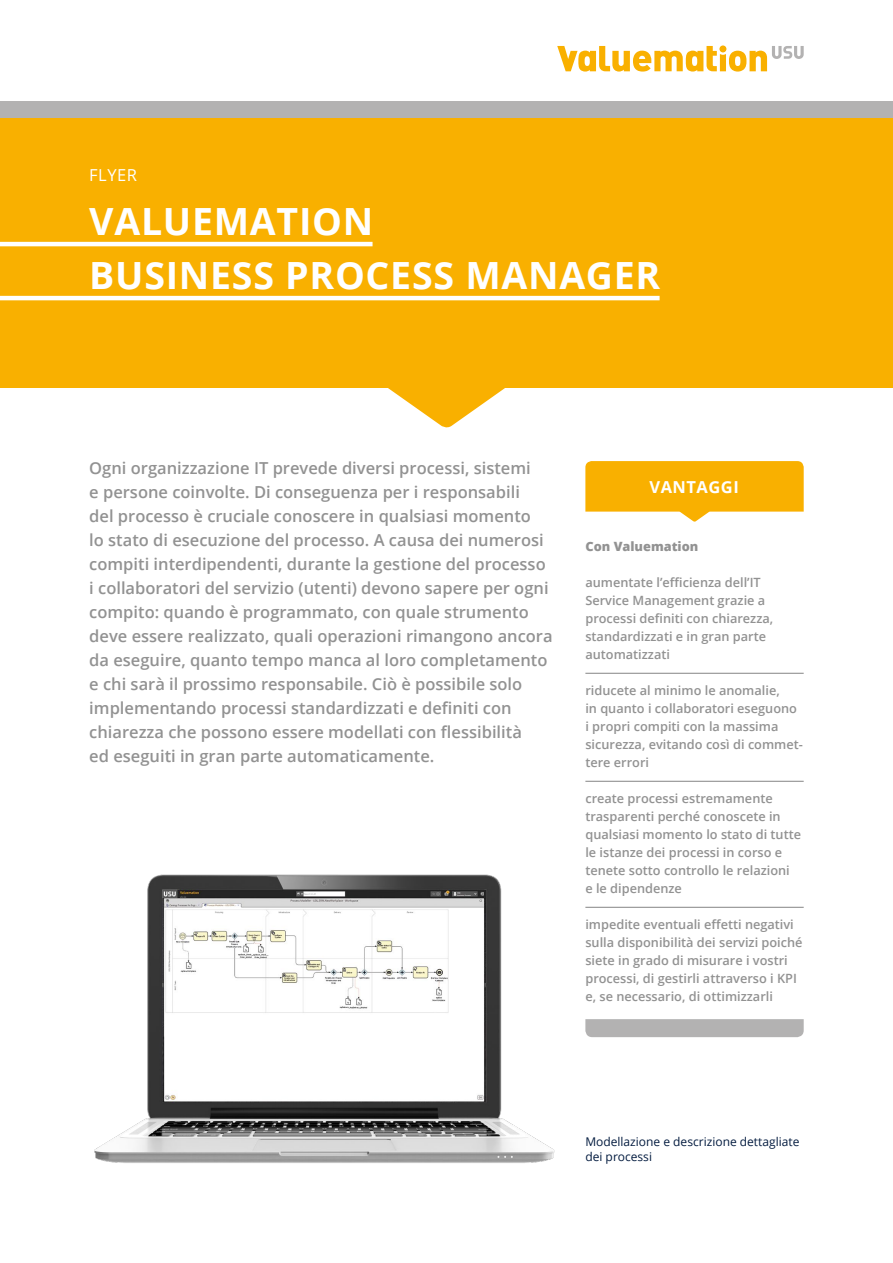
<style>
.page{position:relative;width:893px;height:1263px;background:#fff}
.page>*{position:absolute;margin:0;border:0;box-sizing:border-box;transform-origin:0 0}
.t1{font:700 37.5px/54px "Open Sans";letter-spacing:.02em;color:#fff}
.Einleser{font:600 16.5px/24px "Open Sans";color:#929292}
.Infofasten_Head{font:700 16.5px "Open Sans";letter-spacing:.03em;color:#fff}
.t2{font:16.5px "Open Sans";letter-spacing:.03em;color:#fff}
.Text_mit_Absatzlinie{font:600 12.75px/18px "Open Sans";color:#929292}
.Text_mit_Absatzlinie-2{font:800 12.75px "Open Sans";color:#929292}
.Bildunterschrift{font:12px/15px "Open Sans";color:#041c40}
</style>
<div class="page">
<img style="left:94px;top:874px;width:461px;height:289px">
<hr style="left:585px;top:673px;width:219px;height:1px;background:#929292">
<hr style="left:585px;top:781px;width:219px;height:1px;background:#929292">
<hr style="left:585px;top:907px;width:219px;height:1px;background:#929292">
<svg style="left:585px;top:461px;width:219px;height:61px"></svg>
<div style="left:585px;top:1019px;width:219px;height:18px;background:#b3b2b2"></div>
<div style="left:0;top:101px;width:893px;height:23px;background:#b3b2b2"></div>
<svg style="left:387px;top:387px;width:119px;height:41px"></svg>
<svg style="left:557px;top:46px;width:247px;height:26px"></svg>
<div style="left:0;top:118px;width:893px;height:269px;background:#f9b000"></div>
<hr style="left:0;top:242px;width:373px;height:4px;background:#fff">
<hr style="left:0;top:296px;width:660px;height:4px;background:#fff">
<p class="t2" style="left:89px;top:164px;width:49px">FLYER</p>
<h1 class="t1" style="left:89px;top:193px;width:573px">VALUEMATION<br>BUSINESS PROCESS MANAGER</h1>
<p class="Einleser" style="left:89px;top:455px;width:465px">Ogni organizzazione IT prevede diversi processi, sistemi<br>e persone coinvolte. Di conseguenza per i responsabili<br>del processo è cruciale conoscere in qualsiasi momento<br>lo stato di esecuzione del processo. A causa dei numerosi compiti interdipendenti, durante la gestione del processo i collaboratori del servizio (utenti) devono sapere per ogni compito: quando è programmato, con quale strumento deve essere realizzato, quali operazioni rimangono ancora da eseguire, quanto tempo manca al loro completamento e chi sarà il prossimo responsabile. Ciò è possibile solo implementando processi standardizzati e definiti con chiarezza che possono essere modellati con flessibilità<br>ed eseguiti in gran parte automaticamente.</p>
<p class="Infofasten_Head" style="left:649px;top:475px;width:91px">VANTAGGI</p>
<p class="Text_mit_Absatzlinie-2" style="left:585px;top:537px;width:114px">Con Valuemation</p>
<p class="Text_mit_Absatzlinie" style="left:585px;top:573px;width:189px">aumentate l’efficienza dell’IT<br>Service Management grazie a processi definiti con chiarezza, standardizzati e in gran parte automatizzati</p>
<p class="Text_mit_Absatzlinie" style="left:585px;top:681px;width:219px">riducete al minimo le anomalie,<br>in quanto i collaboratori eseguono i propri compiti con la massima sicurezza, evitando così di commet&shy;tere errori</p>
<p class="Text_mit_Absatzlinie" style="left:585px;top:789px;width:217px">create processi estremamente trasparenti perché conoscete in qualsiasi momento lo stato di tutte le istanze dei processi in corso e tenete sotto controllo le relazioni<br>e le dipendenze</p>
<p class="Text_mit_Absatzlinie" style="left:585px;top:915px;width:219px">impedite eventuali effetti negativi sulla disponibilità dei servizi poiché siete in grado di misurare i vostri processi, di gestirli attraverso i KPI e, se necessario, di ottimizzarli</p>
<p class="Bildunterschrift" style="left:585px;top:1134px;width:215px">Modellazione e descrizione dettagliate dei processi</p>
</div>
